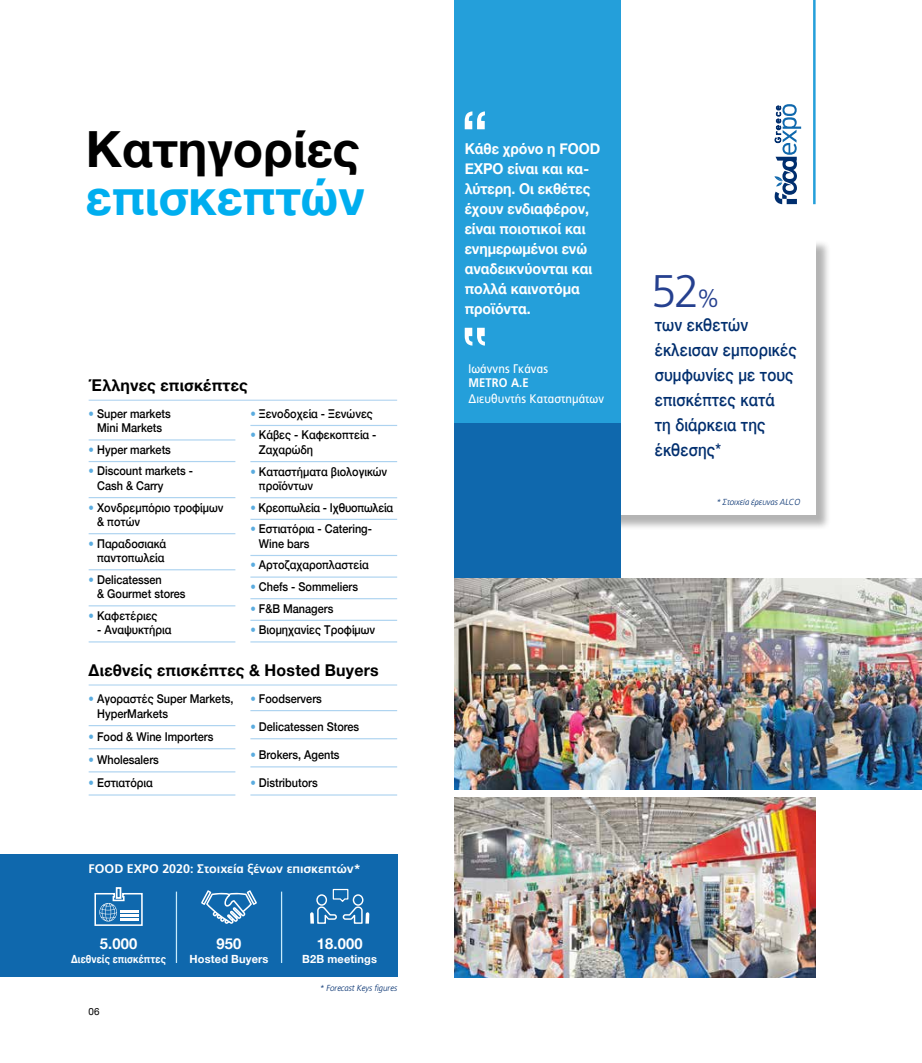
<style>
.page{position:relative;width:922px;height:1063px;background:#fff}
.page>*{position:absolute;margin:0;border:0;box-sizing:border-box;transform-origin:0 0}
.t1{font:700 49.88px "Helvetica Neue";color:#000}
.t2{font:700 49.88px "Helvetica Neue";color:#00aeef}
.t3{font:300 45.62px "PF Catalog";color:#25408f}
.t4{font:500 17.5px/25px "Helvetica Neue";letter-spacing:.01em;color:#002e6e;scale:.86 1}
.t5{font:700 16.25px "Helvetica Neue";letter-spacing:.015em;color:#000}
.t6{font:700 15px/20px "Helvetica Neue";letter-spacing:-.005em;color:#fff;scale:.95 1}
.t7{font:700 15px "Helvetica Neue";letter-spacing:-.005em;color:#fff}
.t8{font:700 12.5px "PF Catalog";color:#fff}
.t9{font:12.5px "PF Catalog";letter-spacing:.01em;color:#fff;scale:.9 1}
.t10{font:700 12.5px "PF Catalog";color:#fff;scale:.9 1}
.t11{font:500 12.12px/14.5px "Helvetica Neue";color:#000;scale:.9 1}
.t12{font:700 11.25px "Helvetica Neue";letter-spacing:.015em;color:#fff}
.t13{font:700 11.25px "Helvetica Neue";letter-spacing:.015em;color:#fff;scale:.86 1}
.t14{font:10px "Helvetica Neue";color:#000}
.t15{font:italic 300 8.75px "PF Catalog";color:#002e6e;scale:.95 1}
.s1{color:#5bacdf}
.s2{font-size:25px}
</style>
<div class="page">
<div style="left:605px;top:240px;width:225px;height:290px;background:#000;opacity:.3"></div>
<div style="left:604px;top:238px;width:211px;height:277px;background:#fff"></div>
<div style="left:454px;top:405px;width:166px;height:173px;background:#0f68ad"></div>
<div style="left:454px;top:0;width:166px;height:423px;background:#249fda"></div>
<svg style="left:464px;top:111px;width:21px;height:18px"></svg>
<svg style="left:464px;top:328px;width:21px;height:18px"></svg>
<hr style="left:89px;top:400px;width:308px;height:1px;background:#b4d6f1">
<hr style="left:89px;top:439px;width:146px;height:2px;background:#add3f0">
<hr style="left:89px;top:461px;width:146px;height:1px;background:#add3f0">
<hr style="left:89px;top:497px;width:146px;height:1px;background:#add3f0">
<hr style="left:89px;top:533px;width:146px;height:1px;background:#add3f0">
<hr style="left:89px;top:569px;width:146px;height:1px;background:#add3f0">
<hr style="left:89px;top:605px;width:146px;height:1px;background:#add3f0">
<hr style="left:89px;top:641px;width:146px;height:2px;background:#add3f0">
<hr style="left:250px;top:425px;width:147px;height:1px;background:#add3f0">
<hr style="left:250px;top:461px;width:147px;height:1px;background:#add3f0">
<hr style="left:250px;top:497px;width:147px;height:1px;background:#add3f0">
<hr style="left:250px;top:519px;width:147px;height:1px;background:#add3f0">
<hr style="left:250px;top:555px;width:147px;height:1px;background:#add3f0">
<hr style="left:250px;top:577px;width:147px;height:1px;background:#add3f0">
<hr style="left:250px;top:598px;width:147px;height:1px;background:#add3f0">
<hr style="left:250px;top:620px;width:147px;height:1px;background:#add3f0">
<hr style="left:250px;top:641px;width:147px;height:2px;background:#add3f0">
<hr style="left:89px;top:684px;width:308px;height:2px;background:#b4d6f1">
<hr style="left:89px;top:725px;width:146px;height:1px;background:#add3f0">
<hr style="left:89px;top:748px;width:146px;height:1px;background:#add3f0">
<hr style="left:89px;top:771px;width:146px;height:1px;background:#add3f0">
<hr style="left:89px;top:794px;width:146px;height:2px;background:#add3f0">
<hr style="left:250px;top:710px;width:147px;height:1px;background:#add3f0">
<hr style="left:250px;top:738px;width:147px;height:1px;background:#add3f0">
<hr style="left:250px;top:766px;width:147px;height:1px;background:#add3f0">
<hr style="left:250px;top:794px;width:147px;height:2px;background:#add3f0">
<div style="left:0;top:855px;width:397px;height:122px;background:#0f68ad"></div>
<hr style="left:176px;top:892px;width:1px;height:71px;background:#c8ebfb">
<hr style="left:281px;top:892px;width:1px;height:71px;background:#c8ebfb">
<div style="left:116px;top:887px;width:5px;height:12px;border:2px solid #fff"></div>
<svg style="left:94px;top:892px;width:49px;height:34px"></svg>
<svg style="left:201px;top:890px;width:56px;height:34px"></svg>
<svg style="left:310px;top:888px;width:59px;height:36px"></svg>
<img style="left:454px;top:578px;width:467px;height:212px">
<img style="left:454px;top:797px;width:361px;height:181px">
<hr style="left:812px;top:0;width:3px;height:204px;background:#249fda">
<svg style="left:774px;top:104px;width:27px;height:100px"></svg>
<h1 class="t1" style="left:86px;top:110px;width:275px">Κατηγορίες</h1>
<h1 class="t2" style="left:86px;top:158px;width:280px">επισκεπτών</h1>
<h3 class="t5" style="left:89px;top:373px;width:161px">Έλληνες επισκέπτες</h3>
<p class="t11" style="left:89px;top:405px;width:93px;text-align:center"><span class="s1">•</span> Super markets<br>Mini Markets</p>
<p class="t11" style="left:89px;top:441px;width:93px"><span class="s1">•</span> Hyper markets</p>
<p class="t11" style="left:97px;top:463px;width:108px;text-indent:-8px"><span class="s1">•</span> Discount markets -<br>Cash &amp; Carry</p>
<p class="t11" style="left:97px;top:499px;width:142px;text-indent:-8px"><span class="s1">•</span> Xονδρεμπόριο τροφίμων &amp; ποτών</p>
<p class="t11" style="left:89px;top:535px;width:88px;text-align:center"><span class="s1">•</span> Παραδοσιακά παντοπωλεία</p>
<p class="t11" style="left:97px;top:571px;width:100px;text-indent:-8px"><span class="s1">•</span> Delicatessen<br>&amp; Gourmet stores</p>
<p class="t11" style="left:89px;top:607px;width:78px"><span class="s1">•</span> Καφετέριες</p>
<p class="t11" style="left:97px;top:622px;width:84px">- Αναψυκτήρια</p>
<p class="t11" style="left:250px;top:405px;width:138px"><span class="s1">•</span> Ξενοδοχεία - Ξενώνες</p>
<p class="t11" style="left:259px;top:427px;width:132px;text-indent:-8px"><span class="s1">•</span> Κάβες - Καφεκοπτεία -<br>Ζαχαρώδη</p>
<p class="t11" style="left:259px;top:463px;width:144px;text-indent:-8px"><span class="s1">•</span> Καταστήματα βιολογικών προϊόντων</p>
<p class="t11" style="left:250px;top:499px;width:160px"><span class="s1">•</span> Κρεοπωλεία - Iχθυοπωλεία</p>
<p class="t11" style="left:259px;top:521px;width:127px;text-indent:-8px"><span class="s1">•</span> Εστιατόρια - Catering-<br>Wine bars</p>
<p class="t11" style="left:250px;top:557px;width:133px"><span class="s1">•</span> Aρτοζαχαροπλαστεία</p>
<p class="t11" style="left:250px;top:578px;width:121px"><span class="s1">•</span> Chefs - Sommeliers</p>
<p class="t11" style="left:250px;top:600px;width:94px"><span class="s1">•</span> F&amp;B Managers</p>
<p class="t11" style="left:250px;top:622px;width:140px"><span class="s1">•</span> Βιομηχανίες Τροφίμων</p>
<h3 class="t5" style="left:89px;top:658px;width:291px">Διεθνείς επισκέπτες &amp; Ηosted Buyers</h3>
<p class="t11" style="left:97px;top:690px;width:153px;line-height:15px;text-indent:-8px"><span class="s1">•</span> Αγοραστές Super Markets,<br>HyperMarkets</p>
<p class="t11" style="left:89px;top:729px;width:140px"><span class="s1">•</span> Food &amp; Wine Importers</p>
<p class="t11" style="left:89px;top:752px;width:79px"><span class="s1">•</span> Wholesalers</p>
<p class="t11" style="left:89px;top:775px;width:73px"><span class="s1">•</span> Εστιατόρια</p>
<p class="t11" style="left:250px;top:690px;width:81px"><span class="s1">•</span> Foodservers</p>
<p class="t11" style="left:250px;top:719px;width:122px"><span class="s1">•</span> Delicatessen Stores</p>
<p class="t11" style="left:250px;top:747px;width:101px"><span class="s1">•</span> Brokers, Agents</p>
<p class="t11" style="left:250px;top:775px;width:76px"><span class="s1">•</span> Distributors</p>
<p class="t8" style="left:89px;top:861px;width:273px">FOOD EXPO 2020: Στοιχεία ξένων επισκεπτών*</p>
<p class="t7" style="left:100px;top:932px;width:39px">5.000</p>
<p class="t13" style="left:71px;top:950px;width:112px">Διεθνείς επισκέπτες</p>
<p class="t14" style="left:89px;top:1005px;width:13px">06</p>
<p class="t7" style="left:216px;top:932px;width:26px">950</p>
<p class="t12" style="left:189px;top:950px;width:81px">Hosted Buyers</p>
<p class="t7" style="left:316px;top:932px;width:48px">18.000</p>
<p class="t12" style="left:302px;top:950px;width:76px">B2Β meetings</p>
<p class="t15" style="left:320px;top:983px;width:83px">* Forecast Keys figures</p>
<p class="t6" style="left:464px;top:139px;width:144px">Κάθε χρόνο η FOOD<br>EXPO είναι και κα&shy;λύτερη. Οι εκθέτες έχουν ενδιαφέρον, είναι ποιοτικοί και ενημερωμένοι ενώ αναδεικνύονται και πολλά καινοτόμα προϊόντα.</p>
<p class="t9" style="left:468px;top:361px;width:90px">Ιωάννης Γκάνας</p>
<p class="t10" style="left:468px;top:375px;width:68px">ΜΕΤRO Α.Ε</p>
<p class="t9" style="left:468px;top:392px;width:152px">Διευθυντής Καταστημάτων</p>
<h2 class="t3" style="left:651px;top:265px;width:70px">52<span class="s2">%</span></h2>
<h3 class="t4" style="left:654px;top:311px;width:167px">των εκθετών έκλεισαν εμπορικές συμφωνίες με τους επισκέπτες κατά<br>τη διάρκεια της έκθεσης*</h3>
<p class="t15" style="left:716px;top:497px;width:90px">* Στοιχεία έρευνας ALCO</p>
</div>
